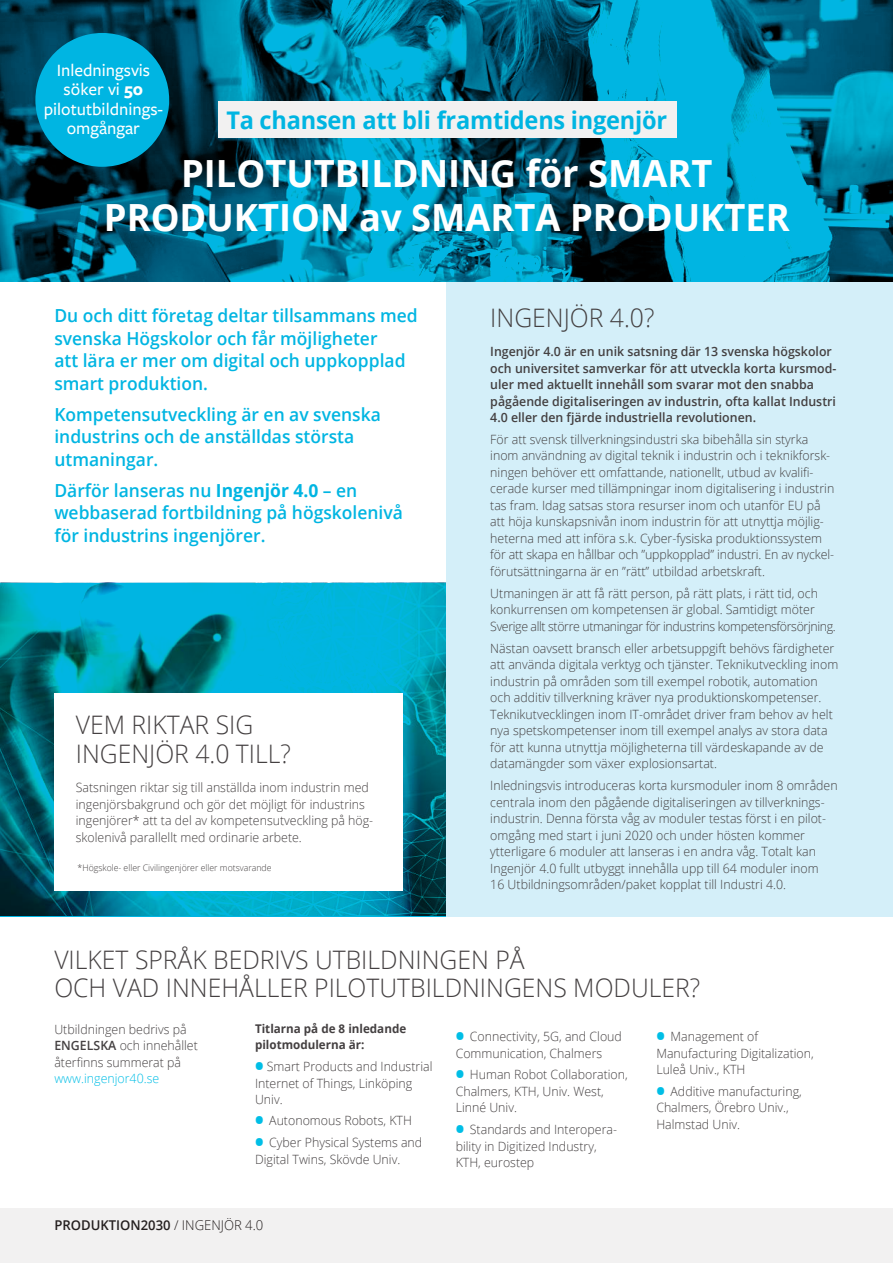
<style>
.page{position:relative;width:893px;height:1263px;background:#fff}
.page>*{position:absolute;margin:0;border:0;box-sizing:border-box;transform-origin:0 0}
.t1{font:700 37.5px/45px "Open Sans";color:#fff;text-align:center}
.t2{font:300 25.5px/28.5px "Open Sans";color:#444041}
.t3{font:700 24.3px "Open Sans";letter-spacing:-.01em;color:#00b5e2}
.t4{font:600 18px/22.5px "Open Sans";color:#00b5e2}
.t5{font:500 18px/19.5px "Freight Sans Pro";color:#fff;text-align:center}
.t6{font:600 13.5px "Open Sans";color:#241f1f}
.t7{font:300 12.75px/16.5px "Open Sans";color:#444041}
.t8{font:600 12.75px/16.5px "Open Sans";color:#444041}
.t9{font:300 12.75px "Open Sans";color:#00bee6}
.t10{font:700 12px/16.5px "Open Sans";color:#444041}
.t11{font:300 9px "Open Sans";color:#444041}
.s1{font-weight:700}
.s2{font-weight:600}
.s3{font-weight:800;font-size:22.5px;color:#00bee6}
.s4{font-weight:300}
</style>
<div class="page">
<svg style="left:0;top:583px;width:446px;height:333px;background:#018ea7"></svg>
<div style="left:446px;top:266px;width:447px;height:650px;background:#d4eff9"></div>
<svg style="left:0;top:0;width:893px;height:281px;background:#007392"></svg>
<div style="left:54px;top:693px;width:349px;height:197px;background:#fff"></div>
<div style="left:0;top:1209px;width:893px;height:54px;background:#f2f1f1"></div>
<div style="left:218px;top:101px;width:458px;height:37px;background:#f2f1f1"></div>
<div style="left:35px;top:33px;width:134px;height:134px;background:#00b5e2;border-radius:50%"></div>
<h3 class="t5" style="left:44px;top:59px;width:121px">Inledningsvis söker vi <span class="s1">50 </span>pilotutbildnings&shy;omgångar</h3>
<h3 class="t3" style="left:226px;top:103px;width:442px">Ta chansen att bli framtidens ingenjör</h3>
<h1 class="t1" style="left:104px;top:149px;width:687px">PILOTUTBILDNING för SMART<br>PRODUKTION av SMARTA PRODUKTER</h1>
<h3 class="t4" style="left:54px;top:304px;width:365px">Du och ditt företag deltar tillsammans med svenska Högskolor och får möjligheter<br>att lära er mer om digital och uppkopplad smart produktion.</h3>
<h3 class="t4" style="left:54px;top:402px;width:328px">Kompetensutveckling är en av svenska industrins och de anställdas största utmaningar.</h3>
<h3 class="t4" style="left:54px;top:478px;width:350px">Därför lanseras nu <span class="s1">Ingenjör 4.0</span> – en webbaserad fortbildning på högskolenivå för industrins ingenjörer.</h3>
<h2 class="t2" style="left:76px;top:710px;width:217px">VEM RIKTAR SIG<br>INGENJÖR 4.0 TILL?</h2>
<p class="t7" style="left:76px;top:779px;width:299px">Satsningen riktar sig till anställda inom industrin med ingenjörsbakgrund och gör det möjligt för industrins ingenjörer* att ta del av kompetensutveckling på hög&shy;skolenivå parallellt med ordinarie arbete.</p>
<p class="t11" style="left:78px;top:861px;width:195px">*Högskole- eller Civilingenjörer eller motsvarande</p>
<h2 class="t2" style="left:490px;top:303px;width:166px">INGENJÖR 4.0?</h2>
<p class="t8" style="left:490px;top:343px;width:348px">Ingenjör 4.0 är en unik satsning där 13 svenska högskolor och universitet samverkar för att utveckla korta kursmod&shy;uler med aktuellt innehåll som svarar mot den snabba pågående digitaliseringen av industrin, ofta kallat Industri 4.0 eller den fjärde industriella revolutionen.</p>
<p class="t7" style="left:490px;top:431px;width:346px">För att svensk tillverkningsindustri ska bibehålla sin styrka inom användning av digital teknik i industrin och i teknikforsk&shy;ningen behöver ett omfattande, nationellt, utbud av kvalifi&shy;cerade kurser med tillämpningar inom digitalisering i industrin tas fram. Idag satsas stora resurser inom och utanför EU på att höja kunskapsnivån inom industrin för att utnyttja möjlig&shy;heterna med att införa s.k. Cyber-fysiska produktionssystem för att skapa en hållbar och ”uppkopplad” industri. En av nyckel&shy;förutsättningarna är en ”rätt” utbildad arbetskraft.</p>
<p class="t7" style="left:490px;top:585px;width:347px">Utmaningen är att få rätt person, på rätt plats, i rätt tid, och konkurrensen om kompetensen är global. Samtidigt möter<br>Sverige allt större utmaningar för industrins kompetensförsörjning.</p>
<p class="t7" style="left:490px;top:640px;width:350px">Nästan oavsett bransch eller arbetsuppgift behövs färdigheter att använda digitala verktyg och tjänster. Teknikutveckling inom industrin på områden som till exempel robotik, automation och additiv tillverkning kräver nya produktionskompetenser.<br>Teknikutvecklingen inom IT-området driver fram behov av helt nya spetskompetenser inom till exempel analys av stora data för att kunna utnyttja möjligheterna till värdeskapande av de datamängder som växer explosionsartat.</p>
<p class="t7" style="left:490px;top:777px;width:349px">Inledningsvis introduceras korta kursmoduler inom 8 områden centrala inom den pågående digitaliseringen av tillverknings&shy;industrin. Denna första våg av moduler testas först i en pilot&shy;omgång med start i juni 2020 och under hösten kommer ytterligare 6 moduler att lanseras i en andra våg. Totalt kan Ingenjör 4.0 fullt utbyggt innehålla upp till 64 moduler inom<br>16 Utbildningsområden/paket kopplat till Industri 4.0.</p>
<h2 class="t2" style="left:54px;top:945px;width:647px">VILKET SPRÅK BEDRIVS UTBILDNINGEN PÅ<br>OCH VAD INNEHÅLLER PILOTUTBILDNINGENS MODULER?</h2>
<p class="t7" style="left:54px;top:1020px;width:145px">Utbildningen bedrivs på<br><span class="s2">ENGELSKA</span> och innehållet återfinns summerat på</p>
<p class="t9" style="left:54px;top:1070px;width:106px">www.ingenjor40.se</p>
<p class="t10" style="left:255px;top:1020px;width:153px">Titlarna på de 8 inledande pilotmodulerna är:</p>
<p class="t7" style="left:255px;top:1058px;width:179px"><span class="s3">•</span> Smart Products and Industrial<br>Internet of Things, Linköping<br>Univ.</p>
<p class="t7" style="left:255px;top:1112px;width:158px"><span class="s3">•</span> Autonomous Robots, KTH</p>
<p class="t7" style="left:255px;top:1134px;width:169px"><span class="s3">•</span> Cyber Physical Systems and<br>Digital Twins, Skövde Univ.</p>
<p class="t7" style="left:656px;top:1028px;width:159px"><span class="s3">•</span> Management of<br>Manufacturing Digitalization,<br>Luleå Univ., KTH</p>
<p class="t7" style="left:656px;top:1083px;width:147px"><span class="s3">•</span> Additive manufacturing,<br>Chalmers, Örebro Univ.,<br>Halmstad Univ.</p>
<p class="t7" style="left:456px;top:1028px;width:168px"><span class="s3">•</span> Connectivity, 5G, and Cloud<br>Communication, Chalmers</p>
<p class="t7" style="left:456px;top:1066px;width:174px"><span class="s3">•</span> Human Robot Collaboration,<br>Chalmers, KTH, Univ. West,<br>Linné Univ.</p>
<p class="t7" style="left:456px;top:1121px;width:163px"><span class="s3">•</span> Standards and Interopera&shy;bility in Digitized Industry,<br>KTH, eurostep</p>
<p class="t6" style="left:54px;top:1215px;width:210px">PRODUKTION2030 <span class="s4">/ INGENJÖR 4.0</span></p>
</div>
